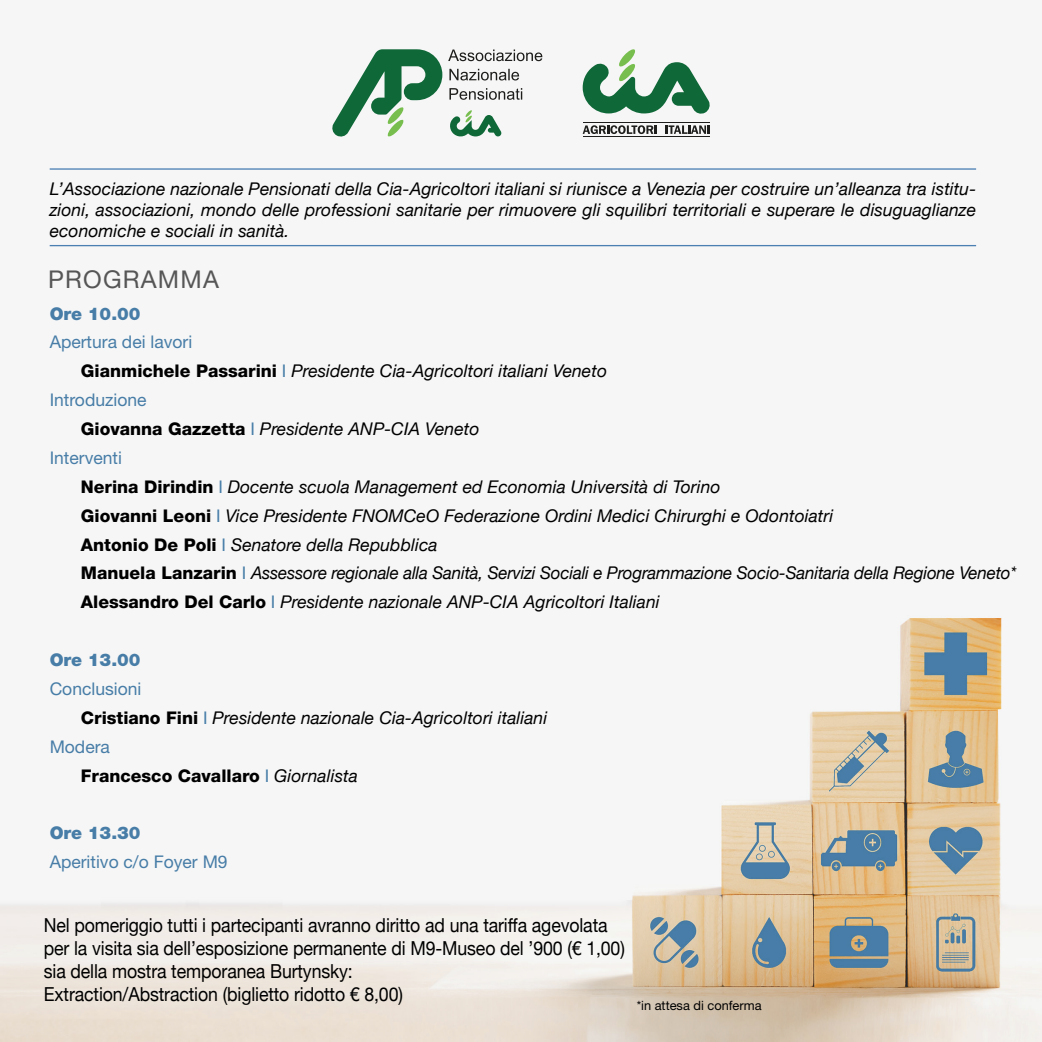
<style>
.page{position:relative;width:1042px;height:1042px;background:#fff}
.page>*{position:absolute;margin:0;border:0;box-sizing:border-box;transform-origin:0 0}
.t1{font:24.5px "Helvetica Neue";letter-spacing:.05em;color:#575656}
.t2{font:19.25px/23.1px "Helvetica Neue";letter-spacing:-.005em;color:#000;scale:.92 1}
.t3{font:italic 17.5px/21px "Helvetica Neue";letter-spacing:.005em;color:#000;text-align:justify}
.t4{font:17.5px "Helvetica Neue";color:#477da7}
.t5{font:800 17.5px "Helvetica Neue";color:#000}
.t6{font:900 17.5px "Helvetica Neue";color:#477da7}
.t7{font:12.78px "Helvetica Neue";color:#000}
.s1{font-weight:800;font-style:normal}
.s2{font-style:normal;color:#477da7}
.s3{font-weight:400;color:#477da7}
.s4{font-weight:400;font-style:italic}
</style>
<div class="page">
<img style="left:0;top:55px;width:1042px;height:987px">
<hr style="left:50px;top:168px;width:926px;height:2px;background:#4b80b3">
<hr style="left:50px;top:245px;width:926px;height:1px;background:#4b80b3">
<svg style="left:583px;top:49px;width:128px;height:66px"></svg>
<svg style="left:583px;top:125px;width:73px;height:9px"></svg>
<svg style="left:666px;top:125px;width:43px;height:9px"></svg>
<hr style="left:583px;top:123px;width:126px;height:1px;background:#1e1e1c">
<hr style="left:583px;top:137px;width:126px;height:1px;background:#1e1e1c">
<svg style="left:331px;top:49px;width:111px;height:89px"></svg>
<svg style="left:449px;top:110px;width:52px;height:27px"></svg>
<svg style="left:449px;top:88px;width:73px;height:12px"></svg>
<svg style="left:449px;top:69px;width:70px;height:11px"></svg>
<svg style="left:448px;top:49px;width:94px;height:12px"></svg>
<p class="t3" style="left:50px;top:179px;width:928px">L’Associazione nazionale Pensionati della Cia-Agricoltori italiani si riunisce a Venezia per costruire un’alleanza tra istitu&shy;zioni, associazioni, mondo delle professioni sanitarie per rimuovere gli squilibri territoriali e superare le disuguaglianze economiche e sociali in sanità.</p>
<h1 class="t1" style="left:48px;top:264px;width:172px">PROGRAMMA</h1>
<p class="t6" style="left:50px;top:303px;width:92px">Ore 10.00</p>
<p class="t4" style="left:50px;top:332px;width:144px">Apertura dei lavori</p>
<p class="t3" style="left:81px;top:361px;width:527px"><span class="s1">Gianmichele Passarini</span> <span class="s2">I</span> Presidente Cia-Agricoltori italiani Veneto</p>
<p class="t4" style="left:50px;top:389px;width:98px">Introduzione</p>
<p class="t3" style="left:81px;top:419px;width:400px"><span class="s1">Giovanna Gazzetta</span> <span class="s2">I</span> Presidente ANP-CIA Veneto</p>
<p class="t4" style="left:50px;top:447px;width:74px">Interventi</p>
<p class="t3" style="left:81px;top:477px;width:641px"><span class="s1">Nerina Dirindin</span> <span class="s2">I</span> Docente scuola Management ed Economia Università di Torino</p>
<p class="t3" style="left:81px;top:506px;width:754px"><span class="s1">Giovanni Leoni</span> <span class="s2">I</span> Vice Presidente FNOMCeO Federazione Ordini Medici Chirurghi e Odontoiatri</p>
<p class="t3" style="left:81px;top:535px;width:358px"><span class="s1">Antonio De Poli</span> <span class="s2">I</span> Senatore della Repubblica</p>
<p class="t3" style="left:81px;top:564px;width:937px"><span class="s1">Manuela Lanzarin</span> <span class="s2">I</span> Assessore regionale alla Sanità, Servizi Sociali e Programmazione Socio-Sanitaria della Regione Veneto*</p>
<p class="t3" style="left:81px;top:592px;width:580px"><span class="s1">Alessandro Del Carlo</span> <span class="s2">I</span> Presidente nazionale ANP-CIA Agricoltori Italiani</p>
<p class="t6" style="left:50px;top:649px;width:92px">Ore 13.00</p>
<p class="t4" style="left:50px;top:678px;width:93px">Conclusioni</p>
<p class="t3" style="left:81px;top:708px;width:468px"><span class="s1">Cristiano Fini</span> <span class="s2">I</span> Presidente nazionale Cia-Agricoltori italiani</p>
<p class="t4" style="left:50px;top:736px;width:62px">Modera</p>
<p class="t5" style="left:81px;top:765px;width:278px">Francesco Cavallaro <span class="s3">I</span> <span class="s4">Giornalista</span></p>
<p class="t6" style="left:50px;top:822px;width:92px">Ore 13.30</p>
<p class="t4" style="left:50px;top:851px;width:179px">Aperitivo c/o Foyer M9</p>
<p class="t2" style="left:44px;top:914px;width:633px">Nel pomeriggio tutti i partecipanti avranno diritto ad una tariffa agevolata per la visita sia dell’esposizione permanente di M9-Museo del ’900 (€ 1,00) sia della mostra temporanea Burtynsky:<br>Extraction/Abstraction (biglietto ridotto € 8,00)</p>
<p class="t7" style="left:637px;top:997px;width:126px">*in attesa di conferma</p>
</div>
